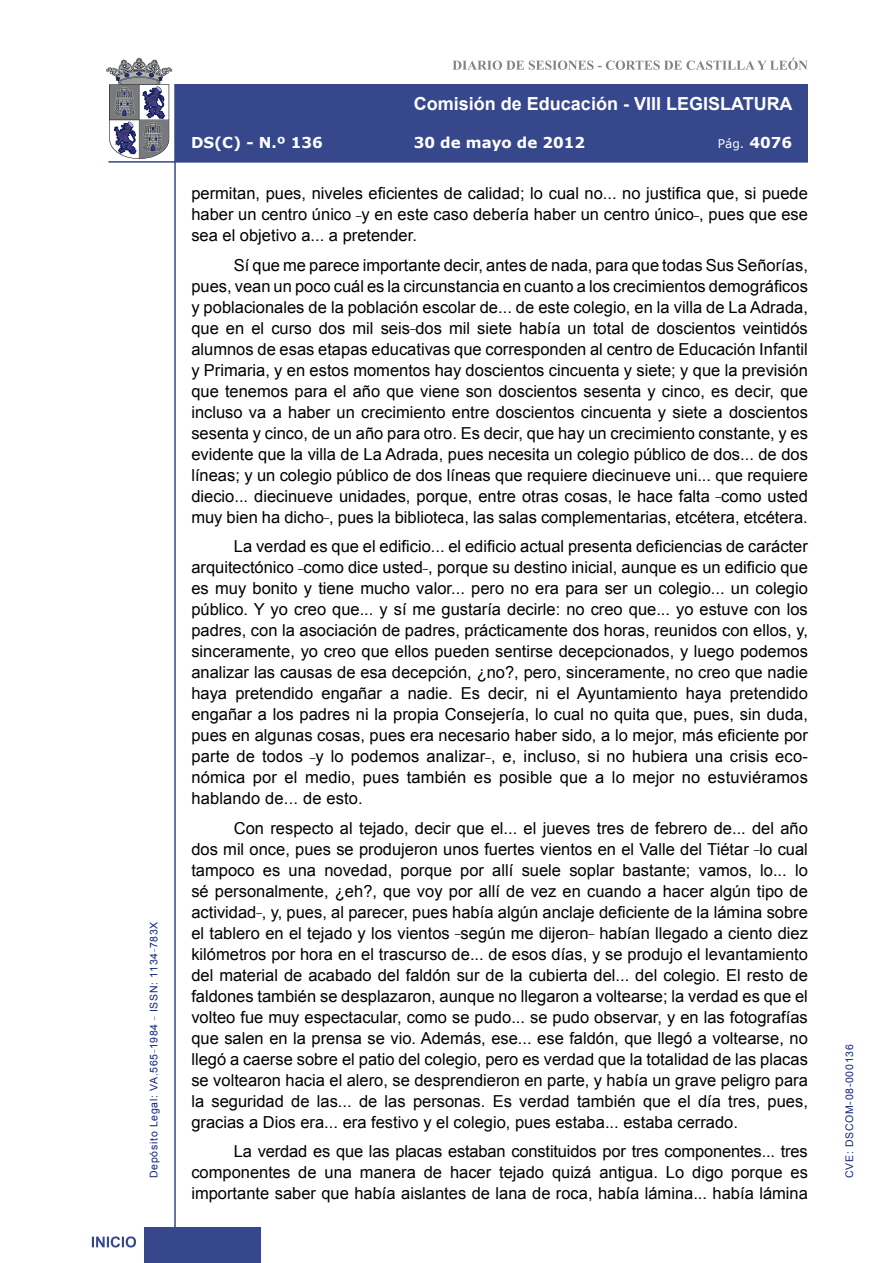
<style>
.page{position:relative;width:893px;height:1263px;background:#fff}
.page>*{position:absolute;margin:0;border:0;box-sizing:border-box;transform-origin:0 0}
.t1{font:700 18px "Arial";color:#fff}
.t2{font:16.5px/21px "Arial";color:#000;text-align:justify}
.t3{font:700 15px "Verdana";color:#fff}
.t4{font:12px "Verdana";color:#fff}
.t5{font:10.5px "Arial";letter-spacing:.065em;color:#122678}
.s1{font-weight:700;font-size:15px}
</style>
<div class="page">
<svg style="left:452px;top:58px;width:356px;height:12px"></svg>
<hr style="left:174px;top:84px;width:2px;height:1179px;background:#36478c">
<div style="left:144px;top:1227px;width:117px;height:36px;background:#36478c"></div>
<div style="left:175px;top:84px;width:633px;height:78px;background:#36478c"></div>
<hr style="left:108px;top:161px;width:700px;height:2px;background:#36478c">
<svg style="left:92px;top:1236px;width:44px;height:11px"></svg>
<svg style="left:106px;top:58px;width:66px;height:101px"></svg>
<p class="t5" style="left:147px;top:1178px;width:258px;rotate:-90deg">Depósito Legal: VA.565<sup>_</sup>1984 <sup>_</sup> ISSN: 1134<sup>_</sup>783X</p>
<p class="t1" style="left:414px;top:92px;width:380px">Comisión de Educación - VIII LEGISLATURA</p>
<p class="t3" style="left:191px;top:133px;width:133px">DS(C) - N.º 136</p>
<p class="t3" style="left:414px;top:133px;width:173px">30 de mayo de 2012</p>
<p class="t4" style="left:718px;top:136px;width:76px">Pág. <span class="s1">4076</span></p>
<p class="t2" style="left:191px;top:183px;width:618px">permitan, pues, niveles eficientes de calidad; lo cual no... no justifica que, si puede haber un centro único <sup>_</sup>y en este caso debería haber un centro único<sup>_</sup>, pues que ese sea el objetivo a... a pretender.</p>
<p class="t2" style="left:191px;top:254px;width:618px;text-indent:43px">Sí que me parece importante decir, antes de nada, para que todas Sus Señorías, pues, vean un poco cuál es la circunstancia en cuanto a los crecimientos demográficos y poblacionales de la población escolar de... de este colegio, en la villa de La Adrada, que en el curso dos mil seis<sup>_</sup>dos mil siete había un total de doscientos veintidós alumnos de esas etapas educativas que corresponden al centro de Educación Infantil y Primaria, y en estos momentos hay doscientos cincuenta y siete; y que la previsión que tenemos para el año que viene son doscientos sesenta y cinco, es decir, que incluso va a haber un crecimiento entre doscientos cincuenta y siete a doscientos sesenta y cinco, de un año para otro. Es decir, que hay un crecimiento constante, y es evidente que la villa de La Adrada, pues necesita un colegio público de dos... de dos líneas; y un colegio público de dos líneas que requiere diecinueve uni... que requiere diecio... diecinueve unidades, porque, entre otras cosas, le hace falta <sup>_</sup>como usted muy bien ha dicho<sup>_</sup>, pues la biblioteca, las salas complementarias, etcétera, etcétera.</p>
<p class="t2" style="left:191px;top:536px;width:618px;text-indent:43px">La verdad es que el edificio... el edificio actual presenta deficiencias de carácter arquitectónico <sup>_</sup>como dice usted<sup>_</sup>, porque su destino inicial, aunque es un edificio que es muy bonito y tiene mucho valor... pero no era para ser un colegio... un colegio público. Y yo creo que... y sí me gustaría decirle: no creo que... yo estuve con los padres, con la asociación de padres, prácticamente dos horas, reunidos con ellos, y, sinceramente, yo creo que ellos pueden sentirse decepcionados, y luego podemos analizar las causas de esa decepción, ¿no?, pero, sinceramente, no creo que nadie haya pretendido engañar a nadie. Es decir, ni el Ayuntamiento haya pretendido engañar a los padres ni la propia Consejería, lo cual no quita que, pues, sin duda, pues en algunas cosas, pues era necesario haber sido, a lo mejor, más eficiente por parte de todos <sup>_</sup>y lo podemos analizar<sup>_</sup>, e, incluso, si no hubiera una crisis eco&shy;nómica por el medio, pues también es posible que a lo mejor no estuviéramos hablando de... de esto.</p>
<p class="t2" style="left:191px;top:817px;width:618px;text-indent:43px">Con respecto al tejado, decir que el... el jueves tres de febrero de... del año dos mil once, pues se produjeron unos fuertes vientos en el Valle del Tiétar <sup>_</sup>lo cual tampoco es una novedad, porque por allí suele soplar bastante; vamos, lo... lo sé personalmente, ¿eh?, que voy por allí de vez en cuando a hacer algún tipo de actividad<sup>_</sup>, y, pues, al parecer, pues había algún anclaje deficiente de la lámina sobre el tablero en el tejado y los vientos <sup>_</sup>según me dijeron<sup>_</sup> habían llegado a ciento diez kilómetros por hora en el trascurso de... de esos días, y se produjo el levantamiento del material de acabado del faldón sur de la cubierta del... del colegio. El resto de faldones también se desplazaron, aunque no llegaron a voltearse; la verdad es que el volteo fue muy espectacular, como se pudo... se pudo observar, y en las fotografías que salen en la prensa se vio. Además, ese... ese faldón, que llegó a voltearse, no llegó a caerse sobre el patio del colegio, pero es verdad que la totalidad de las placas se voltearon hacia el alero, se desprendieron en parte, y había un grave peligro para la seguridad de las... de las personas. Es verdad también que el día tres, pues, gracias a Dios era... era festivo y el colegio, pues estaba... estaba cerrado.</p>
<p class="t2" style="left:191px;top:1141px;width:618px;text-indent:43px">La verdad es que las placas estaban constituidos por tres componentes... tres componentes de una manera de hacer tejado quizá antigua. Lo digo porque es importante saber que había aislantes de lana de roca, había lámina... había lámina</p>
<p class="t5" style="left:843px;top:1178px;width:135px;rotate:-90deg">CVE: DSCOM-08-000136</p>
</div>
